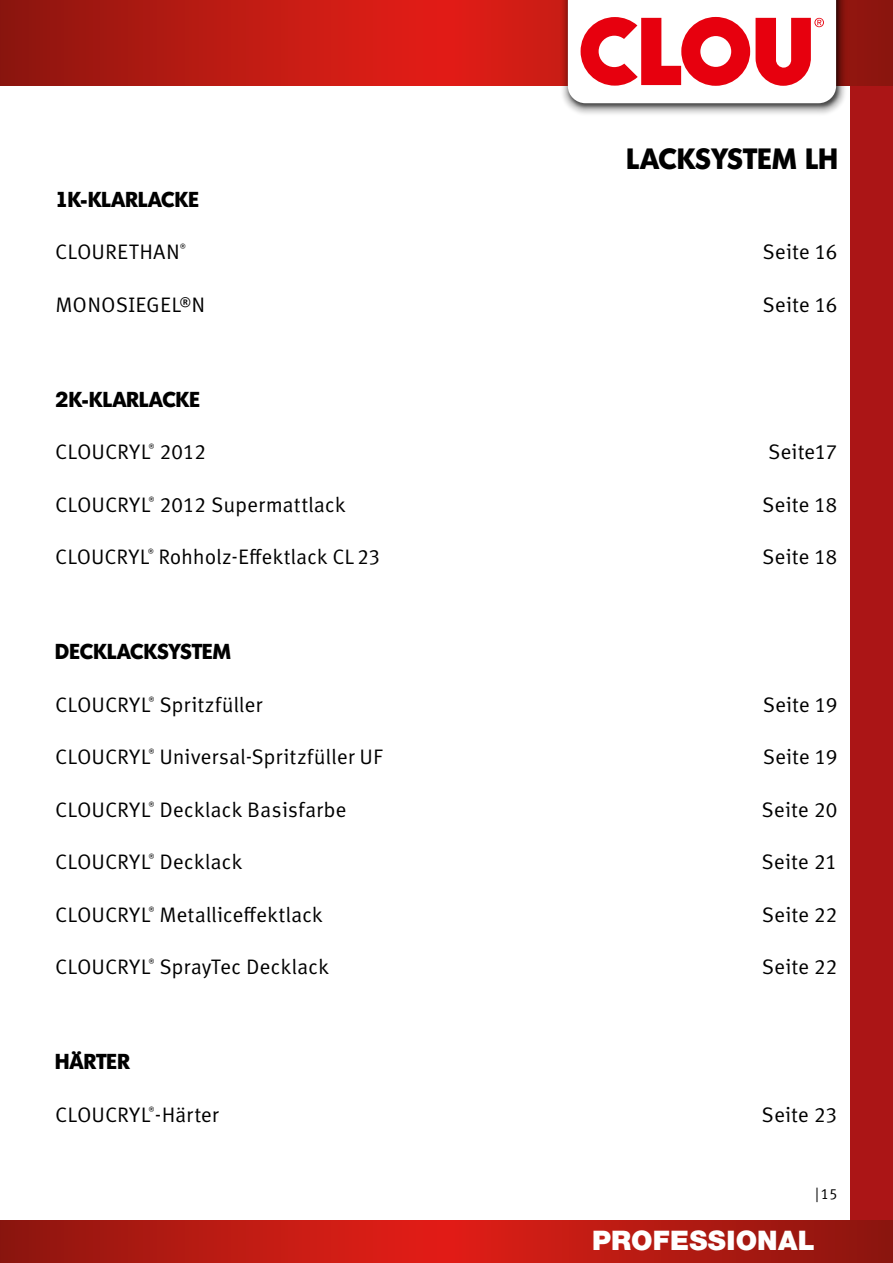
<style>
.page{position:relative;width:893px;height:1263px;background:#fff}
.page>*{position:absolute;margin:0;border:0;box-sizing:border-box;transform-origin:0 0}
.t1{font:700 28.5px "Montreal";letter-spacing:.015em;color:#000}
.t2{font:900 27px "Helvetica Neue LT Std";letter-spacing:.005em;color:#fff}
.t3{font:21px "Meta Correspondence Pro";color:#000}
.t4{font:700 21px "Montreal";letter-spacing:.015em;color:#000}
.t5{font:15px "Meta Correspondence Pro";color:#000}
</style>
<div class="page">
<div style="left:850px;top:60px;width:43px;height:1175px;background:#ab1516"></div>
<svg style="left:1px;top:0;width:892px;height:85px;background:#bb1a13"></svg>
<img style="left:558px;top:0;width:291px;height:114px">
<img style="left:564px;top:0;width:279px;height:112px">
<svg style="left:568px;top:0;width:268px;height:103px"></svg>
<svg style="left:1px;top:1220px;width:892px;height:43px;background:#b61912"></svg>
<hr style="left:0;top:0;width:1px;height:85px;background:#88140e">
<hr style="left:0;top:1220px;width:1px;height:43px;background:#88140e">
<h1 class="t1" style="left:627px;top:140px;width:213px">LACKSYSTEM LH</h1>
<p class="t4" style="left:55px;top:185px;width:145px">1K-KLARLACKE</p>
<p class="t3" style="left:55px;top:236px;width:132px">CLOURETHAN<sup>®</sup></p>
<p class="t3" style="left:763px;top:236px;width:77px">Seite 16</p>
<p class="t3" style="left:55px;top:288px;width:151px">MONOSIEGEL®N</p>
<p class="t3" style="left:763px;top:288px;width:77px">Seite 16</p>
<p class="t4" style="left:55px;top:385px;width:146px">2K-KLARLACKE</p>
<p class="t3" style="left:55px;top:436px;width:153px">CLOUCRYL<sup>®</sup> 2012</p>
<p class="t3" style="left:768px;top:436px;width:71px">Seite17</p>
<p class="t3" style="left:55px;top:488px;width:292px">CLOUCRYL<sup>®</sup> 2012 Supermattlack</p>
<p class="t3" style="left:762px;top:488px;width:77px">Seite 18</p>
<p class="t3" style="left:55px;top:541px;width:327px">CLOUCRYL<sup>®</sup> Rohholz-Effektlack CL23</p>
<p class="t3" style="left:762px;top:541px;width:77px">Seite 18</p>
<p class="t4" style="left:55px;top:637px;width:177px">DECKLACKSYSTEM</p>
<p class="t3" style="left:55px;top:688px;width:209px">CLOUCRYL<sup>®</sup> Spritzfüller</p>
<p class="t3" style="left:763px;top:688px;width:76px">Seite 19</p>
<p class="t3" style="left:55px;top:741px;width:329px">CLOUCRYL<sup>®</sup> Universal-Spritzfüller UF</p>
<p class="t3" style="left:763px;top:741px;width:76px">Seite 19</p>
<p class="t3" style="left:55px;top:793px;width:293px">CLOUCRYL<sup>®</sup> Decklack Basisfarbe</p>
<p class="t3" style="left:761px;top:793px;width:78px">Seite 20</p>
<p class="t3" style="left:55px;top:846px;width:189px">CLOUCRYL<sup>®</sup> Decklack</p>
<p class="t3" style="left:761px;top:846px;width:78px">Seite 21</p>
<p class="t3" style="left:55px;top:898px;width:269px">CLOUCRYL<sup>®</sup> Metalliceffektlack</p>
<p class="t3" style="left:762px;top:898px;width:77px">Seite 22</p>
<p class="t3" style="left:55px;top:951px;width:275px">CLOUCRYL<sup>®</sup> SprayTec Decklack</p>
<p class="t3" style="left:762px;top:951px;width:77px">Seite 22</p>
<p class="t4" style="left:55px;top:1047px;width:76px">HÄRTER</p>
<p class="t3" style="left:55px;top:1098px;width:165px">CLOUCRYL<sup>®</sup>-Härter</p>
<p class="t3" style="left:762px;top:1098px;width:78px">Seite 23</p>
<p class="t5" style="left:815px;top:1182px;width:24px">|15</p>
<p class="t2" style="left:592px;top:1224px;width:224px">PROFESSIONAL</p>
</div>
